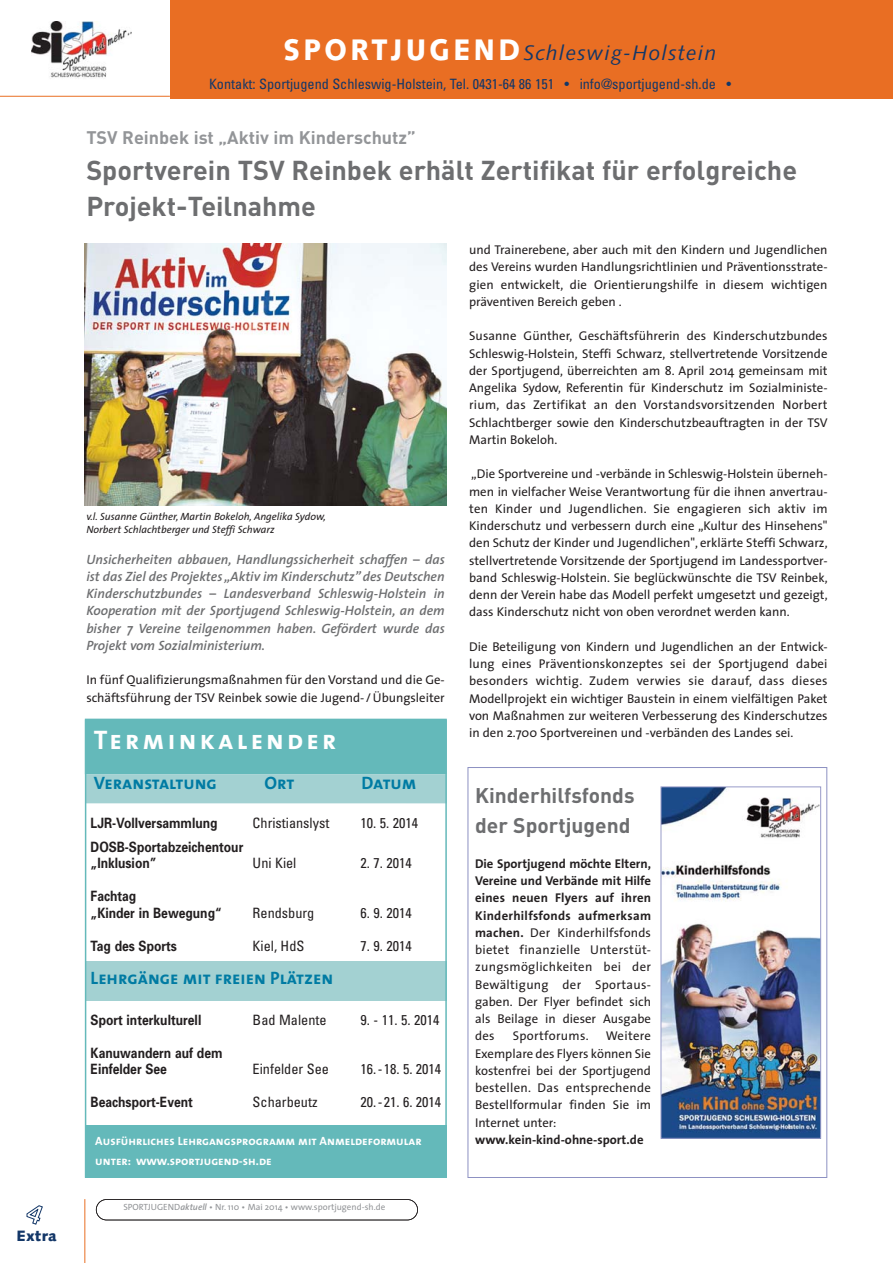
<style>
.page{position:relative;width:893px;height:1263px;background:#fff}
.page>*{position:absolute;margin:0;border:0;box-sizing:border-box;transform-origin:0 0}
.t1{font:700 27px/36px "DIN";color:#6d6e70}
.t2{font:27px "The Sans Bold Caps";letter-spacing:.12em;color:#fff}
.t3{font:700 21px/30px "DIN";color:#6d6e70}
.t4{font:italic 21px "Syntax";letter-spacing:.055em;color:#133768}
.t5{font:18px "The Sans Bold Caps";color:#007ba3}
.t6{font:700 18px "DIN";color:#939598}
.t7{font:900 15px "Syntax";letter-spacing:.03em;color:#133768}
.t8{font:700 14.25px/16.5px "Univers";color:#231f20;scale:.85 1}
.t9{font:condensed 14.25px "Univers";color:#231f20}
.t10{font:condensed 14.25px "Univers";color:#133768}
.t11{font:italic 600 13.5px/17.2px "The Sans";color:#6d6e70;text-align:justify}
.t12{font:12.75px/17.2px "The Sans";color:#231f20;text-align:justify}
.t13{font:700 12.75px "The Sans";color:#231f20}
.t14{font:12.75px "The Sans";letter-spacing:.025em;color:#231f20}
.t15{font:12px/19.5px "The Sans Bold Caps";color:#fff}
.t16{font:italic 10.5px/12.8px "The Sans";color:#231f20}
.t17{font:9px "The Sans";color:#939598}
.s1{font-weight:900;font-style:normal;font-size:29.7px;color:#fff}
.s2{font-weight:600;font-style:italic}
.s3{font-weight:700}
</style>
<div class="page">
<div style="left:170px;top:0;width:722px;height:98px;background:#e96e23"></div>
<svg style="left:2px;top:95px;width:165px;height:1px"></svg>
<img style="left:31px;top:21px;width:101px;height:57px">
<hr style="left:0;top:96px;width:170px;height:1px;background:#e96e23">
<div style="left:96px;top:1199px;width:322px;height:21px;border:2px solid #231f20;border-radius:11px"></div>
<hr style="left:84px;top:1199px;width:1px;height:64px;background:#e96e23">
<div style="left:85px;top:719px;width:362px;height:55px;background:#64b9ba"></div>
<div style="left:85px;top:774px;width:362px;height:29px;background:#a3d1d2"></div>
<div style="left:85px;top:961px;width:362px;height:39px;background:#a3d1d2"></div>
<div style="left:85px;top:1126px;width:362px;height:52px;background:#64b9ba"></div>
<div style="left:85px;top:720px;width:362px;height:458px;border:2px solid #64b9ba"></div>
<img style="left:85px;top:243px;width:361px;height:262px">
<img style="left:663px;top:789px;width:156px;height:348px">
<div style="left:661px;top:787px;width:160px;height:352px;border:1px solid #999cc9"></div>
<div style="left:468px;top:767px;width:359px;height:411px;border:1px solid #8d91c2"></div>
<p class="t7" style="left:17px;top:1230px;width:42px">Extra</p>
<h2 class="t4" style="left:283px;top:44px;width:434px"><span class="s1">SPORTJUGEND</span>Schleswig-Holstein</h2>
<p class="t10" style="left:209px;top:79px;width:523px">Kontakt: Sportjugend Schleswig-Holstein, Tel. 0431-64 86 151 • info@sportjugend-sh.de •</p>
<h3 class="t6" style="left:86px;top:131px;width:331px">TSV Reinbek ist „Aktiv im Kinderschutz”</h3>
<h1 class="t1" style="left:86px;top:155px;width:712px">Sportverein TSV Reinbek erhält Zertifikat für erfolgreiche<br>Projekt-Teilnahme</h1>
<p class="t16" style="left:86px;top:511px;width:241px">v.l. Susanne Günther, Martin Bokeloh, Angelika Sydow,<br>Norbert Schlachtberger und Steffi Schwarz</p>
<p class="t11" style="left:86px;top:552px;width:360px">Unsicherheiten abbauen, Handlungssicherheit schaffen – das ist das Ziel des Projektes „Aktiv im Kinderschutz” des Deutschen Kinderschutzbundes – Landesverband Schleswig-Holstein in Kooperation mit der Sportjugend Schleswig-Holstein, an dem bisher 7 Vereine teilgenommen haben. Gefördert wurde das Projekt vom Sozialministerium.</p>
<p class="t12" style="left:86px;top:673px;width:360px">In fünf Qualifizierungsmaßnahmen für den Vorstand und die Ge&shy;schäftsführung der TSV Reinbek sowie die Jugend- / Übungsleiter</p>
<h1 class="t2" style="left:94px;top:724px;width:244px">Terminkalender</h1>
<h3 class="t5" style="left:94px;top:772px;width:125px">Veranstaltung</h3>
<h3 class="t5" style="left:264px;top:772px;width:31px">Ort</h3>
<h3 class="t5" style="left:362px;top:772px;width:56px">Datum</h3>
<p class="t8" style="left:91px;top:816px;width:151px">LJR-Vollversammlung</p>
<p class="t9" style="left:253px;top:817px;width:78px">Christianslyst</p>
<p class="t9" style="left:361px;top:817px;width:59px">10. 5. 2014</p>
<p class="t8" style="left:91px;top:840px;width:181px">DOSB-Sportabzeichentour „Inklusion”</p>
<p class="t9" style="left:253px;top:858px;width:45px">Uni Kiel</p>
<p class="t9" style="left:361px;top:858px;width:53px">2. 7. 2014</p>
<p class="t8" style="left:91px;top:889px;width:156px">Fachtag<br>„Kinder in Bewegung“</p>
<p class="t9" style="left:253px;top:907px;width:63px">Rendsburg</p>
<p class="t9" style="left:361px;top:907px;width:53px">6. 9. 2014</p>
<p class="t8" style="left:91px;top:939px;width:103px">Tag des Sports</p>
<p class="t9" style="left:253px;top:940px;width:53px">Kiel, HdS</p>
<p class="t9" style="left:361px;top:940px;width:53px">7. 9. 2014</p>
<h3 class="t5" style="left:91px;top:968px;width:244px">Lehrgänge mit freien Plätzen</h3>
<p class="t8" style="left:91px;top:1013px;width:132px">Sport interkulturell</p>
<p class="t9" style="left:253px;top:1015px;width:75px">Bad Malente</p>
<p class="t9" style="left:361px;top:1015px;width:80px">9. - 11. 5. 2014</p>
<p class="t8" style="left:91px;top:1046px;width:157px">Kanuwandern auf dem<br>Einfelder See</p>
<p class="t9" style="left:253px;top:1064px;width:78px">Einfelder See</p>
<p class="t9" style="left:361px;top:1064px;width:82px">16.-18. 5. 2014</p>
<p class="t8" style="left:91px;top:1095px;width:122px">Beachsport-Event</p>
<p class="t9" style="left:253px;top:1097px;width:66px">Scharbeutz</p>
<p class="t9" style="left:361px;top:1097px;width:82px">20.-21. 6. 2014</p>
<p class="t15" style="left:95px;top:1132px;width:328px">Ausführliches Lehrgangsprogramm mit Anmeldeformular unter: www.sportjugend-sh.de</p>
<p class="t17" style="left:123px;top:1204px;width:263px">SPORTJUGEND<span class="s2">aktuell</span> • Nr. 110 • Mai 2014 • www.sportjugend-sh.de</p>
<p class="t12" style="left:469px;top:243px;width:360px">und Trainerebene, aber auch mit den Kindern und Jugendlichen des Vereins wurden Handlungsrichtlinien und Präventionsstrate&shy;gien entwickelt, die Orientierungshilfe in diesem wichtigen präventiven Bereich geben .</p>
<p class="t12" style="left:469px;top:329px;width:360px">Susanne Günther, Geschäftsführerin des Kinderschutzbundes Schleswig-Holstein, Steffi Schwarz, stellvertretende Vorsitzende der Sportjugend, überreichten am 8. April 2014 gemeinsam mit Angelika Sydow, Referentin für Kinderschutz im Sozialministe&shy;rium, das Zertifikat an den Vorstandsvorsitzenden Norbert Schlachtberger sowie den Kinderschutzbeauftragten in der TSV Martin Bokeloh.</p>
<p class="t12" style="left:469px;top:467px;width:360px">„Die Sportvereine und -verbände in Schleswig-Holstein überneh&shy;men in vielfacher Weise Verantwortung für die ihnen anvertrau&shy;ten Kinder und Jugendlichen. Sie engagieren sich aktiv im Kinderschutz und verbessern durch eine „Kultur des Hinsehens" den Schutz der Kinder und Jugendlichen", erklärte Steffi Schwarz, stellvertretende Vorsitzende der Sportjugend im Landessportver&shy;band Schleswig-Holstein. Sie beglückwünschte die TSV Reinbek, denn der Verein habe das Modell perfekt umgesetzt und gezeigt, dass Kinderschutz nicht von oben verordnet werden kann.</p>
<p class="t12" style="left:469px;top:639px;width:360px">Die Beteiligung von Kindern und Jugendlichen an der Entwick&shy;lung eines Präventionskonzeptes sei der Sportjugend dabei besonders wichtig. Zudem verwies sie darauf, dass dieses Modellprojekt ein wichtiger Baustein in einem vielfältigen Paket von Maßnahmen zur weiteren Verbesserung des Kinderschutzes in den 2.700 Sportvereinen und -verbänden des Landes sei.</p>
<h2 class="t3" style="left:475px;top:783px;width:161px">Kinderhilfsfonds der Sportjugend</h2>
<p class="t12" style="left:475px;top:856px;width:177px"><span class="s3">Die Sportjugend möchte Eltern, Vereine und Verbände mit Hilfe eines neuen Flyers auf ihren Kinderhilfsfonds aufmerksam machen.</span> Der Kinderhilfsfonds bietet finanzielle Unterstüt&shy;zungsmöglichkeiten bei der Bewältigung der Sportaus&shy;gaben. Der Flyer befindet sich als Beilage in dieser Ausgabe des</p>
<p class="t14" style="left:513px;top:1031px;width:77px">Sportforums.</p>
<p class="t12" style="left:475px;top:1029px;width:177px;text-indent:131px">Weitere Exemplare des Flyers können Sie kostenfrei bei der Sportjugend bestellen. Das entsprechende Bestellformular finden Sie im Internet unter:</p>
<p class="t13" style="left:475px;top:1135px;width:170px">www.kein-kind-ohne-sport.de</p>
</div>
